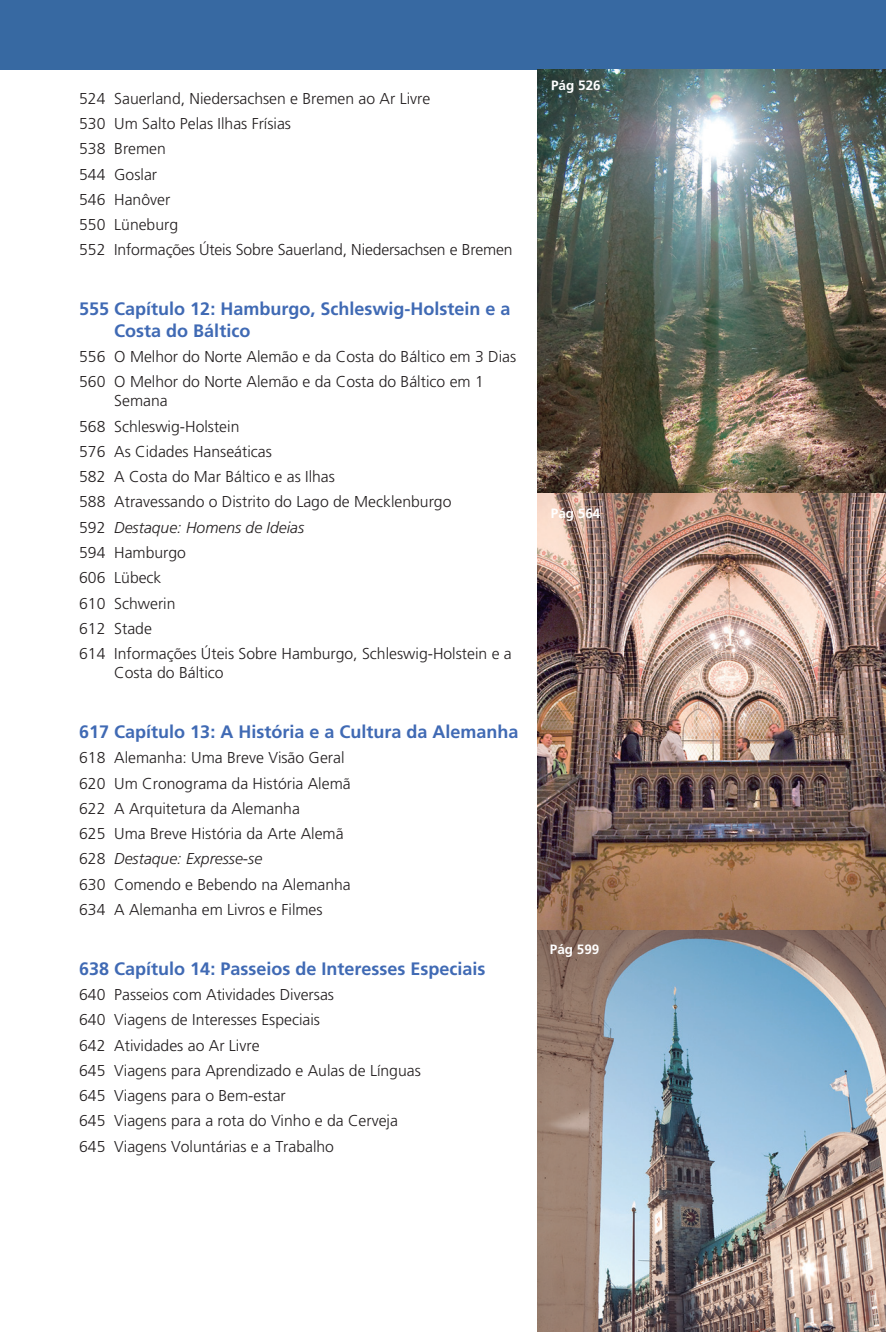
<style>
.page{position:relative;width:886px;height:1332px;background:#fff}
.page>*{position:absolute;margin:0;border:0;box-sizing:border-box;transform-origin:0 0}
.t1{font:700 18px/21.6px "Frutiger LT Std";color:#406ab4}
.t2{font:300 15.75px/25.2px "Frutiger LT Std";color:#231f20}
.t3{font:700 13.5px "Frutiger LT Std";color:#fff}
.s1{font-style:italic}
</style>
<div class="page">
<div style="left:0;top:0;width:885px;height:70px;background:#3769a2"></div>
<img style="left:537px;top:70px;width:348px;height:1262px">
<p class="t2" style="left:79px;top:86px;width:435px">524 Sauerland, Niedersachsen e Bremen ao Ar Livre<br>530 Um Salto Pelas Ilhas Frísias<br>538 Bremen<br>544 Goslar<br>546 Hanôver<br>550 Lüneburg<br>552 Informações Úteis Sobre Sauerland, Niedersachsen e Bremen</p>
<p class="t1" style="left:114px;top:298px;width:398px;text-indent:-35px">555 Capítulo 12: Hamburgo, Schleswig-Holstein e a<br>Costa do Báltico</p>
<p class="t2" style="left:79px;top:344px;width:438px">556 O Melhor do Norte Alemão e da Costa do Báltico em 3 Dias<br>560 O Melhor do Norte Alemão e da Costa do Báltico em 1</p>
<p class="t2" style="left:79px;top:388px;width:434px;text-indent:35px">Semana<br>568 Schleswig-Holstein<br>576 As Cidades Hanseáticas<br>582 A Costa do Mar Báltico e as Ilhas<br>588 Atravessando o Distrito do Lago de Mecklenburgo<br>592 <span class="s1">Destaque: Homens de Ideias<br></span>594 Hamburgo<br>606 Lübeck<br>610 Schwerin<br>612 Stade<br>614 Informações Úteis Sobre Hamburgo, Schleswig-Holstein e a</p>
<p class="t2" style="left:114px;top:660px;width:111px">Costa do Báltico</p>
<p class="t1" style="left:79px;top:721px;width:441px">617 Capítulo 13: A História e a Cultura da Alemanha</p>
<p class="t2" style="left:79px;top:745px;width:273px">618 Alemanha: Uma Breve Visão Geral<br>620 Um Cronograma da História Alemã<br>622 A Arquitetura da Alemanha<br>625 Uma Breve História da Arte Alemã<br>628 <span class="s1">Destaque: Expresse-se<br></span>630 Comendo e Bebendo na Alemanha<br>634 A Alemanha em Livros e Filmes</p>
<p class="t1" style="left:79px;top:958px;width:408px">638 Capítulo 14: Passeios de Interesses Especiais</p>
<p class="t2" style="left:79px;top:982px;width:343px">640 Passeios com Atividades Diversas<br>640 Viagens de Interesses Especiais<br>642 Atividades ao Ar Livre<br>645 Viagens para Aprendizado e Aulas de Línguas 645 Viagens para o Bem-estar<br>645 Viagens para a rota do Vinho e da Cerveja 645 Viagens Voluntárias e a Trabalho</p>
<p class="t3" style="left:551px;top:77px;width:51px">Pág 526</p>
<p class="t3" style="left:550px;top:505px;width:51px">Pág 564</p>
<p class="t3" style="left:550px;top:941px;width:51px">Pág 599</p>
</div>
